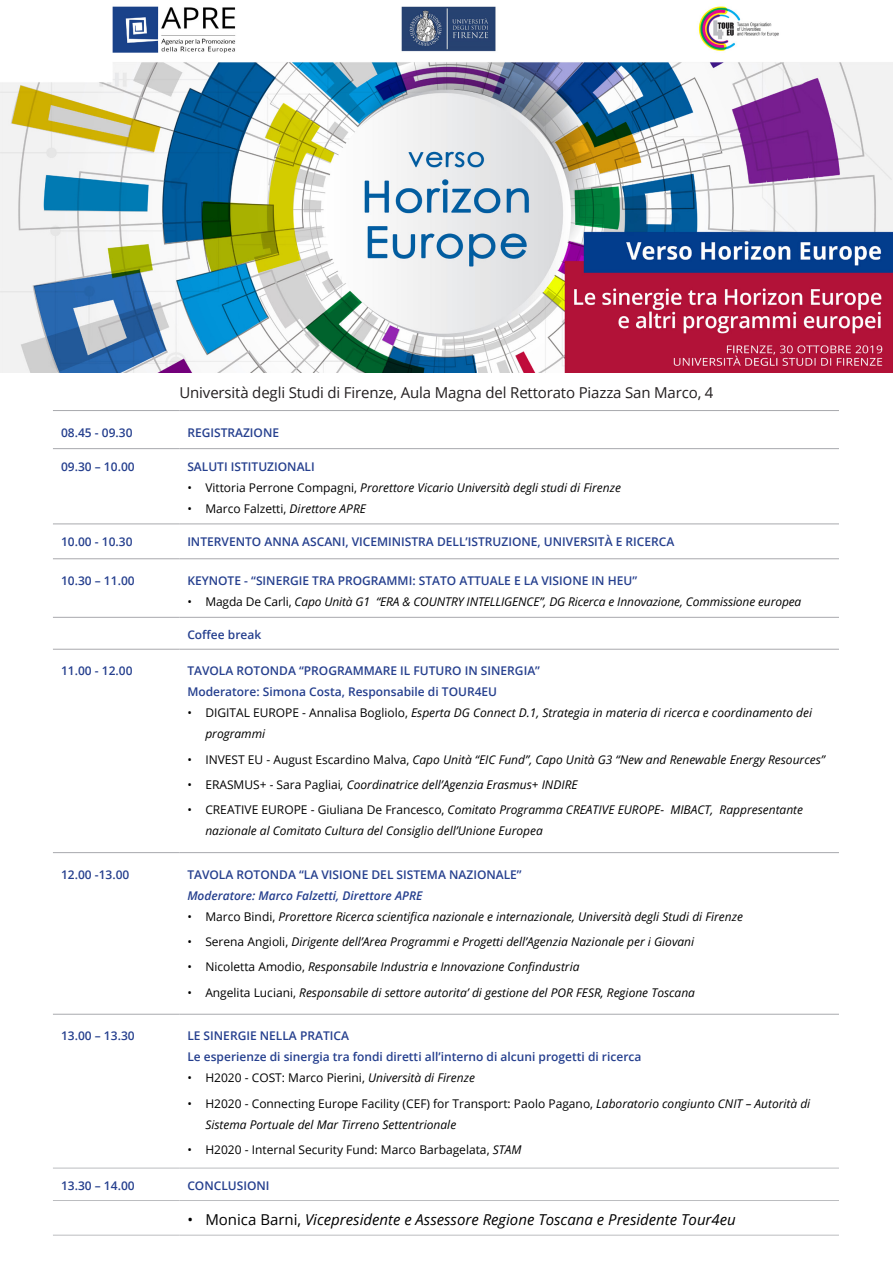
<style>
.page{position:relative;width:893px;height:1263px;background:#fff}
.page>*{position:absolute;margin:0;border:0;box-sizing:border-box;transform-origin:0 0}
.t1{font:italic 15px "Open Sans";color:#000}
.testo{font:15px "Open Sans";letter-spacing:-.01em;color:#231f20}
.t2{font:italic 12px/21px "Open Sans";color:#000}
.Stile_di_paragrafo_1{font:600 12px "Open Sans";color:#253f8e}
.t3{font:12px "Open Sans";color:#000}
.Stile_di_paragrafo_1-2{font:italic 600 12px "Open Sans";color:#253f8e}
.s1{font-style:normal}
.s2{font-style:italic}
</style>
<div class="page">
<hr style="left:53px;top:1168px;width:126px;height:1px;background:#bcbdc0">
<hr style="left:179px;top:1168px;width:660px;height:1px;background:#bcbdc0">
<hr style="left:53px;top:1200px;width:126px;height:1px;background:#bcbdc0">
<hr style="left:179px;top:1200px;width:660px;height:1px;background:#bcbdc0">
<hr style="left:53px;top:1235px;width:126px;height:1px;background:#bcbdc0">
<hr style="left:179px;top:1235px;width:660px;height:1px;background:#bcbdc0">
<hr style="left:53px;top:410px;width:126px;height:1px;background:#a8a9ad">
<hr style="left:179px;top:410px;width:660px;height:1px;background:#a8a9ad">
<hr style="left:53px;top:852px;width:126px;height:1px;background:#a8a9ad">
<hr style="left:179px;top:852px;width:660px;height:1px;background:#a8a9ad">
<hr style="left:53px;top:448px;width:126px;height:1px;background:#a8a9ad">
<hr style="left:179px;top:448px;width:660px;height:1px;background:#a8a9ad">
<hr style="left:53px;top:524px;width:126px;height:1px;background:#a8a9ad">
<hr style="left:179px;top:524px;width:660px;height:1px;background:#a8a9ad">
<hr style="left:53px;top:558px;width:126px;height:1px;background:#a8a9ad">
<hr style="left:179px;top:558px;width:660px;height:1px;background:#a8a9ad">
<hr style="left:53px;top:617px;width:126px;height:1px;background:#a8a9ad">
<hr style="left:179px;top:617px;width:660px;height:1px;background:#a8a9ad">
<hr style="left:53px;top:649px;width:126px;height:1px;background:#a8a9ad">
<hr style="left:179px;top:649px;width:660px;height:1px;background:#a8a9ad">
<hr style="left:53px;top:1014px;width:126px;height:1px;background:#a8a9ad">
<hr style="left:179px;top:1014px;width:660px;height:1px;background:#a8a9ad">
<img style="left:0;top:6px;width:893px;height:367px">
<p class="testo" style="left:179px;top:382px;width:536px">Università degli Studi di Firenze, Aula Magna del Rettorato Piazza San Marco, 4</p>
<p class="Stile_di_paragrafo_1" style="left:61px;top:424px;width:73px">08.45 - 09.30</p>
<p class="Stile_di_paragrafo_1" style="left:187px;top:424px;width:93px">REGISTRAZIONE</p>
<p class="Stile_di_paragrafo_1" style="left:61px;top:458px;width:75px">09.30 – 10.00</p>
<p class="Stile_di_paragrafo_1" style="left:187px;top:458px;width:129px">SALUTI ISTITUZIONALI</p>
<p class="t2" style="left:187px;top:476px;width:435px"><span class="s1">• Vittoria Perrone Compagni,</span> Prorettore Vicario Università degli studi di Firenze</p>
<p class="t3" style="left:187px;top:500px;width:180px">• Marco Falzetti, <span class="s2">Direttore APRE</span></p>
<p class="Stile_di_paragrafo_1" style="left:61px;top:533px;width:73px">10.00 - 10.30</p>
<p class="Stile_di_paragrafo_1" style="left:187px;top:533px;width:489px">INTERVENTO ANNA ASCANI, VICEMINISTRA DELL’ISTRUZIONE, UNIVERSITÀ E RICERCA</p>
<p class="Stile_di_paragrafo_1" style="left:61px;top:572px;width:75px">10.30 – 11.00</p>
<p class="Stile_di_paragrafo_1" style="left:187px;top:572px;width:451px">KEYNOTE - “SINERGIE TRA PROGRAMMI: STATO ATTUALE E LA VISIONE IN HEU”</p>
<p class="t2" style="left:187px;top:591px;width:616px"><span class="s1">• Magda De Carli,</span> Capo Unità G1 “ERA &amp; COUNTRY INTELLIGENCE”, DG Ricerca e Innovazione, Commissione europea</p>
<p class="Stile_di_paragrafo_1" style="left:187px;top:627px;width:75px">Coffee break</p>
<p class="Stile_di_paragrafo_1" style="left:61px;top:663px;width:73px">11.00 - 12.00</p>
<p class="Stile_di_paragrafo_1" style="left:187px;top:663px;width:354px">TAVOLA ROTONDA “PROGRAMMARE IL FUTURO IN SINERGIA”</p>
<p class="Stile_di_paragrafo_1" style="left:187px;top:684px;width:311px">Moderatore: Simona Costa, Responsabile di TOUR4EU</p>
<p class="t2" style="left:205px;top:702px;width:608px;text-indent:-18px"><span class="s1">• DIGITAL EUROPE - Annalisa Bogliolo,</span> Esperta DG Connect D.1, Strategia in materia di ricerca e coordinamento dei programmi</p>
<p class="t2" style="left:187px;top:748px;width:639px"><span class="s1">• INVEST EU - August Escardino Malva,</span> Capo Unità “EIC Fund”, Capo Unità G3 “New and Renewable Energy Resources”</p>
<p class="t2" style="left:187px;top:774px;width:392px"><span class="s1">• ERASMUS+</span> - <span class="s1">Sara Pagliai</span>, Coordinatrice dell’Agenzia Erasmus+ INDIRE</p>
<p class="t2" style="left:205px;top:799px;width:599px;text-indent:-18px"><span class="s1">• CREATIVE EUROPE - Giuliana De Francesco,</span> Comitato Programma CREATIVE EUROPE- MIBACT, Rappresentante nazionale al Comitato Cultura del Consiglio dell’Unione Europea</p>
<p class="Stile_di_paragrafo_1" style="left:61px;top:866px;width:70px">12.00 -13.00</p>
<p class="Stile_di_paragrafo_1" style="left:187px;top:866px;width:336px">TAVOLA ROTONDA “LA VISIONE DEL SISTEMA NAZIONALE”</p>
<p class="Stile_di_paragrafo_1-2" style="left:187px;top:887px;width:237px">Moderatore: Marco Falzetti, Direttore APRE</p>
<p class="t2" style="left:187px;top:906px;width:557px"><span class="s1">• Marco Bindi,</span> Prorettore Ricerca scientifica nazionale e internazionale, Università degli Studi di Firenze</p>
<p class="t2" style="left:187px;top:931px;width:508px"><span class="s1">• Serena Angioli,</span> Dirigente dell’Area Programmi e Progetti dell’Agenzia Nazionale per i Giovani</p>
<p class="t2" style="left:187px;top:956px;width:394px"><span class="s1">• Nicoletta Amodio,</span> Responsabile Industria e Innovazione Confindustria</p>
<p class="t2" style="left:187px;top:981px;width:509px"><span class="s1">• Angelita Luciani,</span> Responsabile di settore autorita’ di gestione del POR FESR, Regione Toscana</p>
<p class="Stile_di_paragrafo_1" style="left:61px;top:1028px;width:75px">13.00 – 13.30</p>
<p class="Stile_di_paragrafo_1" style="left:187px;top:1028px;width:163px">LE SINERGIE NELLA PRATICA</p>
<p class="Stile_di_paragrafo_1" style="left:187px;top:1049px;width:456px">Le esperienze di sinergia tra fondi diretti all’interno di alcuni progetti di ricerca</p>
<p class="t3" style="left:187px;top:1070px;width:289px">• H2020 - COST: Marco Pierini, <span class="s2">Università di Firenze</span></p>
<p class="t2" style="left:205px;top:1092px;width:606px;text-indent:-18px"><span class="s1">• H2020 - Connecting Europe Facility (CEF) for Transport: Paolo Pagano,</span> Laboratorio congiunto CNIT – Autorità di<br>Sistema Portuale del Mar Tirreno Settentrionale</p>
<p class="t3" style="left:187px;top:1141px;width:336px">• H2020 - Internal Security Fund: Marco Barbagelata, <span class="s2">STAM</span></p>
<p class="Stile_di_paragrafo_1" style="left:61px;top:1177px;width:75px">13.30 – 14.00</p>
<p class="Stile_di_paragrafo_1" style="left:187px;top:1177px;width:84px">CONCLUSIONI</p>
<p class="t1" style="left:187px;top:1209px;width:550px"><span class="s1">• Monica Barni,</span> Vicepresidente e Assessore Regione Toscana e Presidente Tour4eu</p>
</div>
